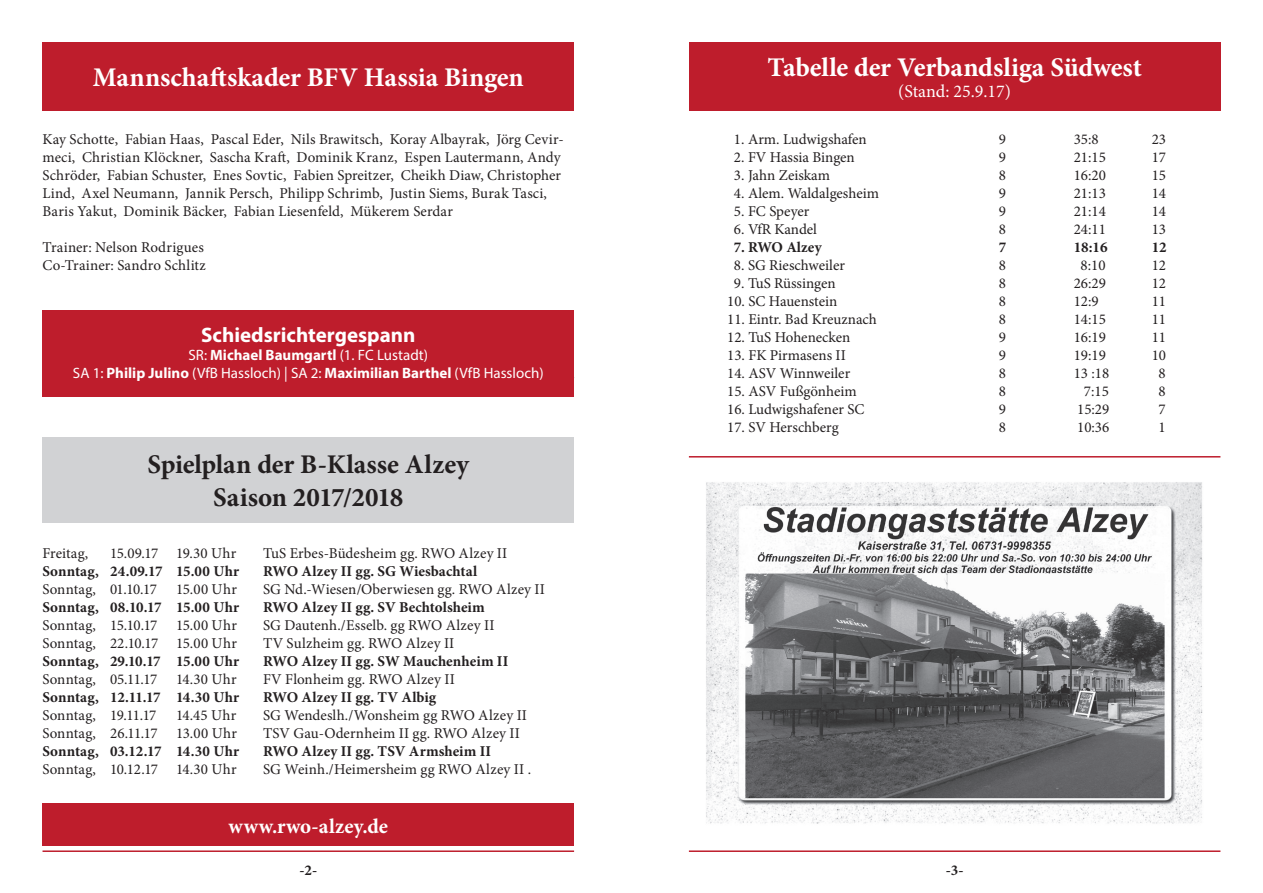
<style>
.page{position:relative;width:1263px;height:893px;background:#fff}
.page>*{position:absolute;margin:0;border:0;box-sizing:border-box;transform-origin:0 0}
.t1{font:700 27px "Minion Pro";letter-spacing:-.005em;color:#fff}
.t2{font:700 27px/32.4px "Minion Pro";color:#231f20;text-align:center}
.t3{font:700 21px "Myriad Pro";color:#fff}
.t4{font:700 21px "Minion Pro";letter-spacing:.01em;color:#fff}
.t5{font:18px "Minion Pro";color:#fff}
.t6{font:15px/18px "Minion Pro";color:#231f20}
.t7{font:700 15px "Minion Pro";letter-spacing:.01em;color:#231f20}
.t8{font:15px/18px "Myriad Pro";color:#fff;text-align:center}
.s1{font-weight:700}
</style>
<div class="page">
<hr style="left:689px;top:850px;width:531px;height:2px;background:#be1d2c">
<hr style="left:43px;top:850px;width:531px;height:2px;background:#be1d2c">
<hr style="left:689px;top:456px;width:531px;height:2px;background:#be1d2c">
<div style="left:689px;top:43px;width:531px;height:68px;background:#be1d2c"></div>
<div style="left:43px;top:43px;width:531px;height:68px;background:#be1d2c"></div>
<div style="left:43px;top:804px;width:531px;height:42px;background:#be1d2c"></div>
<div style="left:43px;top:437px;width:531px;height:85px;background:#d1d2d4"></div>
<div style="left:43px;top:310px;width:531px;height:87px;background:#be1d2c"></div>
<img style="left:706px;top:482px;width:497px;height:342px">
<h1 class="t1" style="left:93px;top:59px;width:433px">Mannschaftskader BFV Hassia Bingen</h1>
<p class="t6" style="left:43px;top:130px;width:523px">Kay Schotte, Fabian Haas, Pascal Eder, Nils Brawitsch, Koray Albayrak, Jörg Cevir&shy;meci, Christian Klöckner, Sascha Kraft, Dominik Kranz, Espen Lautermann, Andy Schröder, Fabian Schuster, Enes Sovtic, Fabien Spreitzer, Cheikh Diaw, Christopher Lind, Axel Neumann, Jannik Persch, Philipp Schrimb, Justin Siems, Burak Tasci, Baris Yakut, Dominik Bäcker, Fabian Liesenfeld, Mükerem Serdar</p>
<p class="t6" style="left:43px;top:238px;width:165px">Trainer: Nelson Rodrigues<br>Co-Trainer: Sandro Schlitz</p>
<h2 class="t3" style="left:201px;top:321px;width:216px">Schiedsrichtergespann</h2>
<p class="t8" style="left:73px;top:346px;width:472px">SR: <span class="s1">Michael Baumgartl</span> (1. FC Lustadt)<br>SA 1: <span class="s1">Philip Julino</span> (VfB Hassloch) | SA 2: <span class="s1">Maximilian Barthel</span> (VfB Hassloch)</p>
<h1 class="t2" style="left:148px;top:448px;width:323px">Spielplan der B-Klasse Alzey<br>Saison 2017/2018</h1>
<p class="t6" style="left:43px;top:544px;width:47px">Freitag,</p>
<p class="t6" style="left:110px;top:544px;width:128px">15.09.17 19.30 Uhr</p>
<p class="t6" style="left:263px;top:544px;width:246px">TuS Erbes-Büdesheim gg. RWO Alzey II</p>
<p class="t7" style="left:43px;top:561px;width:198px">Sonntag, 24.09.17 15.00 Uhr</p>
<p class="t7" style="left:263px;top:561px;width:216px">RWO Alzey II gg. SG Wiesbachtal</p>
<p class="t6" style="left:43px;top:580px;width:116px">Sonntag, 01.10.17</p>
<p class="t6" style="left:176px;top:580px;width:62px">15.00 Uhr</p>
<p class="t6" style="left:263px;top:580px;width:283px">SG Nd.-Wiesen/Oberwiesen gg. RWO Alzey II</p>
<p class="t7" style="left:43px;top:597px;width:198px">Sonntag, 08.10.17 15.00 Uhr</p>
<p class="t7" style="left:263px;top:597px;width:223px">RWO Alzey II gg. SV Bechtolsheim</p>
<p class="t6" style="left:43px;top:616px;width:196px">Sonntag, 15.10.17 15.00 Uhr</p>
<p class="t6" style="left:263px;top:616px;width:233px">SG Dautenh./Esselb. gg RWO Alzey II</p>
<p class="t6" style="left:43px;top:634px;width:196px">Sonntag, 22.10.17 15.00 Uhr</p>
<p class="t6" style="left:263px;top:634px;width:193px">TV Sulzheim gg. RWO Alzey II</p>
<p class="t7" style="left:43px;top:651px;width:198px">Sonntag, 29.10.17 15.00 Uhr</p>
<p class="t7" style="left:263px;top:651px;width:247px">RWO Alzey II gg. SW Mauchenheim II</p>
<p class="t6" style="left:43px;top:670px;width:116px">Sonntag, 05.11.17</p>
<p class="t6" style="left:176px;top:670px;width:62px">14.30 Uhr</p>
<p class="t6" style="left:263px;top:670px;width:193px">FV Flonheim gg. RWO Alzey II</p>
<p class="t7" style="left:43px;top:687px;width:198px">Sonntag, 12.11.17 14.30 Uhr</p>
<p class="t7" style="left:263px;top:687px;width:175px">RWO Alzey II gg. TV Albig</p>
<p class="t6" style="left:43px;top:706px;width:115px">Sonntag, 19.11.17</p>
<p class="t6" style="left:176px;top:706px;width:62px">14.45 Uhr</p>
<p class="t6" style="left:263px;top:706px;width:266px">SG Wendeslh./Wonsheim gg RWO Alzey II</p>
<p class="t6" style="left:43px;top:724px;width:196px">Sonntag, 26.11.17 13.00 Uhr</p>
<p class="t6" style="left:263px;top:724px;width:258px">TSV Gau-Odernheim II gg. RWO Alzey II</p>
<p class="t7" style="left:43px;top:741px;width:198px">Sonntag, 03.12.17 14.30 Uhr</p>
<p class="t7" style="left:263px;top:741px;width:230px">RWO Alzey II gg. TSV Armsheim II</p>
<p class="t6" style="left:43px;top:760px;width:196px">Sonntag, 10.12.17 14.30 Uhr</p>
<p class="t6" style="left:263px;top:760px;width:270px">SG Weinh./Heimersheim gg RWO Alzey II .</p>
<h2 class="t4" style="left:229px;top:811px;width:161px">www.rwo-alzey.de</h2>
<h1 class="t1" style="left:767px;top:48px;width:376px">Tabelle der Verbandsliga Südwest</h1>
<p class="t5" style="left:898px;top:79px;width:114px">(Stand: 25.9.17)</p>
<p class="t6" style="left:734px;top:130px;width:134px">1. Arm. Ludwigshafen</p>
<p class="t6" style="left:999px;top:130px;width:9px">9</p>
<p class="t6" style="left:1074px;top:130px;width:27px">35:8</p>
<p class="t6" style="left:1152px;top:130px;width:16px">23</p>
<p class="t6" style="left:734px;top:148px;width:122px">2. FV Hassia Bingen</p>
<p class="t6" style="left:999px;top:148px;width:9px">9</p>
<p class="t6" style="left:1074px;top:148px;width:34px">21:15</p>
<p class="t6" style="left:1152px;top:148px;width:16px">17</p>
<p class="t6" style="left:734px;top:166px;width:98px">3. Jahn Zeiskam</p>
<p class="t6" style="left:999px;top:166px;width:9px">8</p>
<p class="t6" style="left:1074px;top:166px;width:34px">16:20</p>
<p class="t6" style="left:1152px;top:166px;width:16px">15</p>
<p class="t6" style="left:734px;top:184px;width:147px">4. Alem. Waldalgesheim</p>
<p class="t6" style="left:999px;top:184px;width:9px">9</p>
<p class="t6" style="left:1074px;top:184px;width:34px">21:13</p>
<p class="t6" style="left:1152px;top:184px;width:16px">14</p>
<p class="t6" style="left:734px;top:202px;width:77px">5. FC Speyer</p>
<p class="t6" style="left:999px;top:202px;width:9px">9</p>
<p class="t6" style="left:1074px;top:202px;width:34px">21:14</p>
<p class="t6" style="left:1152px;top:202px;width:16px">14</p>
<p class="t6" style="left:734px;top:220px;width:85px">6. VfR Kandel</p>
<p class="t6" style="left:999px;top:220px;width:9px">8</p>
<p class="t6" style="left:1074px;top:220px;width:34px">24:11</p>
<p class="t6" style="left:1152px;top:220px;width:16px">13</p>
<p class="t7" style="left:734px;top:237px;width:90px">7. RWO Alzey</p>
<p class="t7" style="left:999px;top:237px;width:9px">7</p>
<p class="t7" style="left:1074px;top:237px;width:35px">18:16</p>
<p class="t7" style="left:1152px;top:237px;width:16px">12</p>
<p class="t6" style="left:734px;top:256px;width:112px">8. SG Rieschweiler</p>
<p class="t6" style="left:999px;top:256px;width:9px">8</p>
<p class="t6" style="left:1080px;top:256px;width:27px">8:10</p>
<p class="t6" style="left:1152px;top:256px;width:16px">12</p>
<p class="t6" style="left:734px;top:274px;width:103px">9. TuS Rüssingen</p>
<p class="t6" style="left:999px;top:274px;width:9px">8</p>
<p class="t6" style="left:1074px;top:274px;width:34px">26:29</p>
<p class="t6" style="left:1152px;top:274px;width:16px">12</p>
<p class="t6" style="left:727px;top:292px;width:112px">10. SC Hauenstein</p>
<p class="t6" style="left:999px;top:292px;width:9px">8</p>
<p class="t6" style="left:1074px;top:292px;width:27px">12:9</p>
<p class="t6" style="left:1152px;top:292px;width:16px">11</p>
<p class="t6" style="left:727px;top:310px;width:151px">11. Eintr. Bad Kreuznach</p>
<p class="t6" style="left:999px;top:310px;width:9px">8</p>
<p class="t6" style="left:1074px;top:310px;width:34px">14:15</p>
<p class="t6" style="left:1152px;top:310px;width:16px">11</p>
<p class="t6" style="left:727px;top:328px;width:125px">12. TuS Hohenecken</p>
<p class="t6" style="left:999px;top:328px;width:9px">9</p>
<p class="t6" style="left:1074px;top:328px;width:34px">16:19</p>
<p class="t6" style="left:1152px;top:328px;width:16px">11</p>
<p class="t6" style="left:727px;top:346px;width:120px">13. FK Pirmasens II</p>
<p class="t6" style="left:999px;top:346px;width:9px">9</p>
<p class="t6" style="left:1074px;top:346px;width:34px">19:19</p>
<p class="t6" style="left:1152px;top:346px;width:16px">10</p>
<p class="t6" style="left:727px;top:364px;width:125px">14. ASV Winnweiler</p>
<p class="t6" style="left:999px;top:364px;width:9px">8</p>
<p class="t6" style="left:1074px;top:364px;width:37px">13 :18</p>
<p class="t6" style="left:1158px;top:364px;width:9px">8</p>
<p class="t6" style="left:727px;top:382px;width:131px">15. ASV Fußgönheim</p>
<p class="t6" style="left:999px;top:382px;width:9px">8</p>
<p class="t6" style="left:1084px;top:382px;width:27px">7:15</p>
<p class="t6" style="left:1158px;top:382px;width:9px">8</p>
<p class="t6" style="left:727px;top:400px;width:139px">16. Ludwigshafener SC</p>
<p class="t6" style="left:999px;top:400px;width:9px">9</p>
<p class="t6" style="left:1077px;top:400px;width:34px">15:29</p>
<p class="t6" style="left:1158px;top:400px;width:9px">7</p>
<p class="t6" style="left:727px;top:418px;width:113px">17. SV Herschberg</p>
<p class="t6" style="left:999px;top:418px;width:9px">8</p>
<p class="t6" style="left:1077px;top:418px;width:34px">10:36</p>
<p class="t6" style="left:1158px;top:418px;width:9px">1</p>
<p class="t7" style="left:299px;top:860px;width:19px">-2-</p>
<p class="t7" style="left:946px;top:860px;width:19px">-3-</p>
</div>
